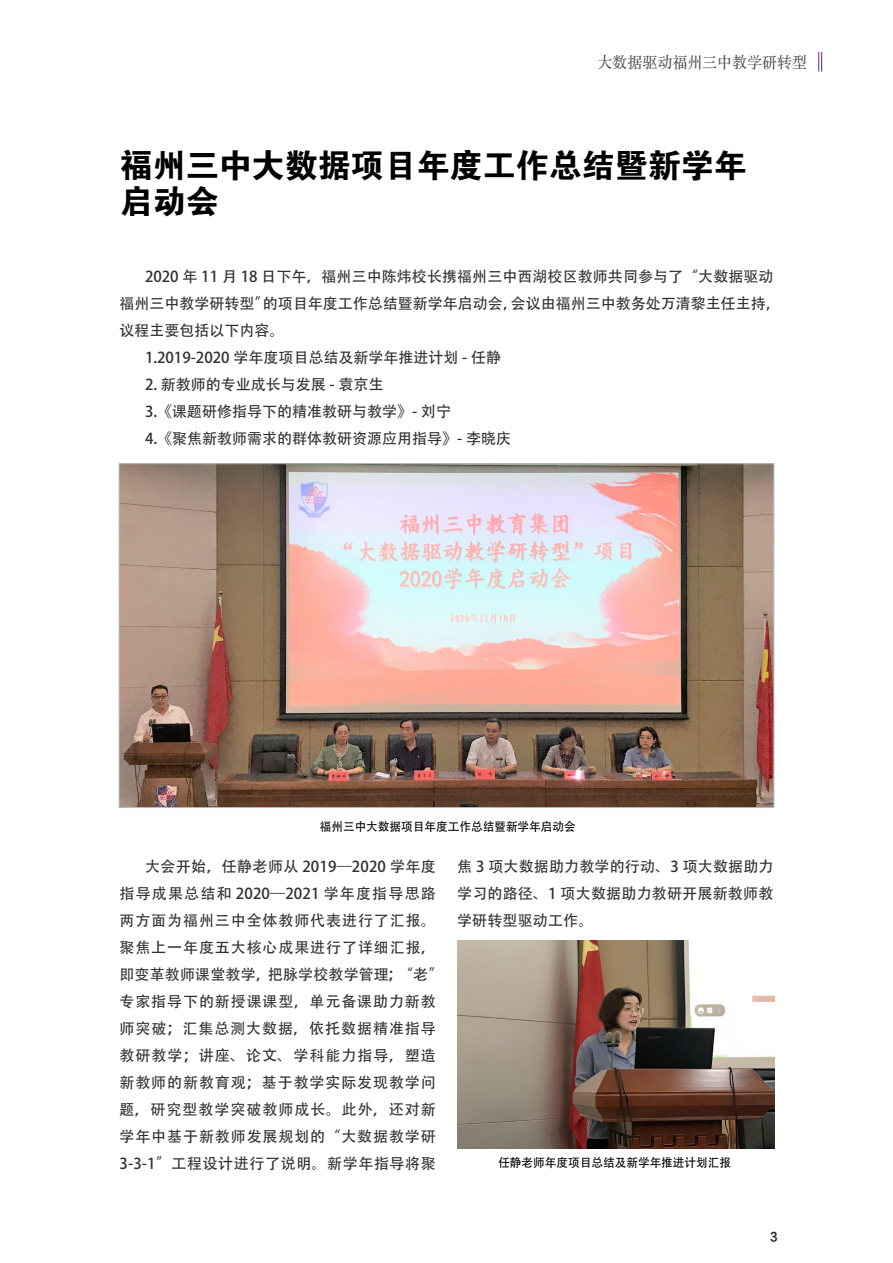
<style>
.page{position:relative;width:893px;height:1263px;background:#fff}
.page>*{position:absolute;margin:0;border:0;box-sizing:border-box;transform-origin:0 0}
._00-大标题{font:33px/36px "FZDHTJW GB1 0";color:#000}
.t1{font:15.75px "ST Songti SC Regular";color:#444546;scale:.95 1}
.t2{font:15px/27px "Adobe Heiti Std";letter-spacing:.06em;color:#312f30}
.t3{font:15px/27px "Adobe Heiti Std";letter-spacing:.01em;color:#312f30}
._04-内文{font:12px "Adobe Heiti Std";color:#000}
.t4{font:12px "FZLTZHK GBK1 0";color:#231f20;scale:.95 1}
</style>
<div class="page">
<svg style="left:818px;top:52px;width:4px;height:20px"></svg>
<img style="left:121px;top:465px;width:651px;height:341px">
<img style="left:457px;top:941px;width:317px;height:207px">
<p class="t1" style="left:598px;top:52px;width:222px">大数据驱动福州三中教学研转型</p>
<p class="_00-大标题" style="left:120px;top:148px;width:629px">福州三中大数据项目年度工作总结暨新学年启动会</p>
<p class="t3" style="left:119px;top:263px;width:663px;text-indent:26px">2020 年 11 月 18 日下午，福州三中陈炜校长携福州三中西湖校区教师共同参与了“大数据驱动福州三中教学研转型”的项目年度工作总结暨新学年启动会，会议由福州三中教务处万清黎主任主持，议程主要包括以下内容。</p>
<p class="t3" style="left:145px;top:344px;width:358px">1.2019-2020 学年度项目总结及新学年推进计划 - 任静</p>
<p class="t3" style="left:145px;top:371px;width:240px">2. 新教师的专业成长与发展 - 袁京生</p>
<p class="t3" style="left:145px;top:398px;width:308px">3.《课题研修指导下的精准教研与教学》- 刘宁</p>
<p class="t3" style="left:145px;top:425px;width:368px">4.《聚焦新教师需求的群体教研资源应用指导》- 李晓庆</p>
<p class="_04-内文" style="left:320px;top:819px;width:258px">福州三中大数据项目年度工作总结暨新学年启动会</p>
<p class="t2" style="left:119px;top:853px;width:325px;text-indent:26px">大会开始，任静老师从 2019—2020 学年度指导成果总结和 2020—2021 学年度指导思路两方面为福州三中全体教师代表进行了汇报。聚焦上一年度五大核心成果进行了详细汇报，即变革教师课堂教学，把脉学校教学管理；“老”专家指导下的新授课课型，单元备课助力新教师突破；汇集总测大数据，依托数据精准指导教研教学；讲座、论文、学科能力指导，塑造新教师的新教育观；基于教学实际发现教学问题，研究型教学突破教师成长。此外，还对新学年中基于新教师发展规划的“大数据教学研<br>3-3-1”工程设计进行了说明。新学年指导将聚</p>
<p class="t3" style="left:457px;top:853px;width:318px;text-align:justify">焦 3 项大数据助力教学的行动、3 项大数据助力学习的路径、1 项大数据助力教研开展新教师教学研转型驱动工作。</p>
<p class="_04-内文" style="left:498px;top:1155px;width:234px">任静老师年度项目总结及新学年推进计划汇报</p>
<p class="t4" style="left:770px;top:1230px;width:9px">3</p>
</div>
